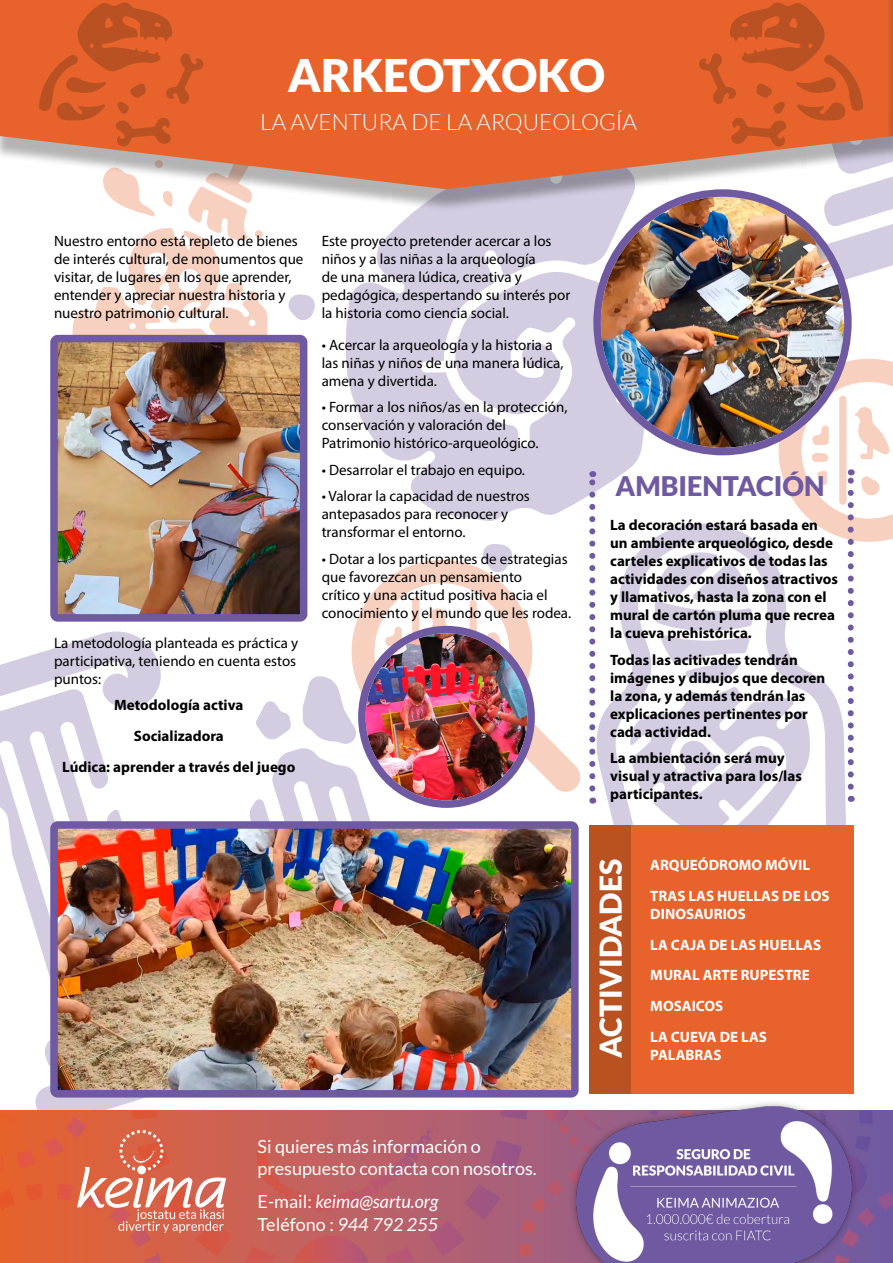
<style>
.page{position:relative;width:893px;height:1263px;background:#fff}
.page>*{position:absolute;margin:0;border:0;box-sizing:border-box;transform-origin:0 0}
.t1{font:900 45px "Lato";color:#fff}
.t2{font:900 30px "Lato";color:#fff}
.t3{font:900 27px "Lato";color:#6f5aa1}
.t4{font:300 22.5px "Lato";color:#fff}
.t5{font:18px/22.5px "Lato";color:#fff}
.t6{font:italic 18px/22.5px "Lato";color:#fff}
.t7{font:15px/18px "Myriad Pro";color:#000}
.t8{font:700 15px/18px "Myriad Pro";color:#000}
.t9{font:700 15px/30.8px "Myriad Pro";color:#fff}
.s1{font-style:normal}
</style>
<div class="page">
<svg style="left:346px;top:212px;width:284px;height:309px;fill:#d4cde2"></svg>
<svg style="left:288px;top:294px;width:27px;height:26px"></svg>
<svg style="left:590px;top:516px;width:40px;height:309px"></svg>
<div style="left:589px;top:825px;width:265px;height:269px;background:#e7632b"></div>
<div style="left:589px;top:825px;width:42px;height:269px;background:#b95121"></div>
<svg style="left:630px;top:342px;width:263px;height:483px"></svg>
<svg style="left:589px;top:471px;width:6px;height:317px"></svg>
<img style="left:601px;top:212px;width:243px;height:236px">
<div style="left:593px;top:189px;width:259px;height:266px;border:8px solid #6f5aa1;border-radius:50%"></div>
<img style="left:59px;top:344px;width:239px;height:200px">
<div style="left:50px;top:335px;width:257px;height:287px;border:8px solid #6f5aa1;border-radius:4px"></div>
<div style="left:0;top:0;width:893px;height:212px;background:#000;opacity:.3"></div>
<svg style="left:0;top:0;width:697px;height:189px;background:#e46b38"></svg>
<img style="left:0;top:1233px;width:132px;height:29px">
<img style="left:522px;top:1233px;width:47px;height:23px">
<img style="left:859px;top:1110px;width:14px;height:82px">
<img style="left:859px;top:1155px;width:9px;height:37px">
<img style="left:859px;top:1192px;width:34px;height:70px">
<img style="left:132px;top:1233px;width:390px;height:29px">
<img style="left:294px;top:1236px;width:75px;height:26px">
<img style="left:0;top:544px;width:581px;height:689px">
<div style="left:137px;top:1165px;width:9px;height:9px;background:#fff;border-radius:50%"></div>
<div style="left:569px;top:1099px;width:290px;height:164px;background:#000;opacity:.35"></div>
<img style="left:577px;top:1107px;width:275px;height:156px">
<svg style="left:39px;top:1px;width:228px;height:338px"></svg>
<svg style="left:697px;top:0;width:196px;height:286px;background:#cf876b"></svg>
<h1 class="t1" style="left:288px;top:49px;width:319px">ARKEOTXOKO</h1>
<h3 class="t4" style="left:260px;top:110px;width:378px">LA AVENTURA DE LA ARQUEOLOGÍA</h3>
<p class="t7" style="left:54px;top:231px;width:251px">Nuestro entorno está repleto de bienes de interés cultural, de monumentos que visitar, de lugares en los que aprender, entender y apreciar nuestra historia y nuestro patrimonio cultural.</p>
<p class="t7" style="left:322px;top:231px;width:250px">Este proyecto pretender acercar a los niños y a las niñas a la arqueología<br>de una manera lúdica, creativa y pedagógica, despertando su interés por la historia como ciencia social.</p>
<p class="t7" style="left:322px;top:336px;width:243px">• Acercar la arqueología y la historia a las niñas y niños de una manera lúdica, amena y divertida.</p>
<p class="t7" style="left:322px;top:398px;width:247px">• Formar a los niños/as en la protección, conservación y valoración del<br>Patrimonio histórico-arqueológico.</p>
<p class="t7" style="left:322px;top:461px;width:205px">• Desarrolar el trabajo en equipo.</p>
<p class="t7" style="left:322px;top:487px;width:210px">• Valorar la capacidad de nuestros antepasados para reconocer y transformar el entorno.</p>
<p class="t7" style="left:322px;top:550px;width:251px">• Dotar a los particpantes de estrategias que favorezcan un pensamiento<br>crítico y una actitud positiva hacia el conocimiento y el mundo que les rodea.</p>
<p class="t7" style="left:54px;top:633px;width:246px">La metodología planteada es práctica y participativa, teniendo en cuenta estos puntos:</p>
<p class="t8" style="left:62px;top:689px;width:235px;line-height:30.8px;text-align:center">Metodología activa<br>Socializadora<br>Lúdica: aprender a través del juego</p>
<h3 class="t3" style="left:616px;top:471px;width:210px">AMBIENTACIÓN</h3>
<p class="t8" style="left:610px;top:516px;width:229px">La decoración estará basada en un ambiente arqueológico, desde carteles explicativos de todas las actividades con diseños atractivos y llamativos, hasta la zona con el mural de cartón pluma que recrea la cueva prehistórica.</p>
<p class="t8" style="left:610px;top:650px;width:217px">Todas las acitivades tendrán imágenes y dibujos que decoren la zona, y además tendrán las explicaciones pertinentes por cada actividad.</p>
<p class="t8" style="left:610px;top:749px;width:193px">La ambientación será muy visual y atractiva para los/las participantes.</p>
<h2 class="t2" style="left:593px;top:1058px;width:201px;rotate:-90deg">ACTIVIDADES</h2>
<p class="t9" style="left:650px;top:849px;width:181px">ARQUEÓDROMO MÓVIL<br>TRAS LAS HUELLAS DE LOS</p>
<p class="t9" style="left:650px;top:898px;width:172px">DINOSAURIOS<br>LA CAJA DE LAS HUELLAS<br>MURAL ARTE RUPESTRE<br>MOSAICOS<br>LA CUEVA DE LAS</p>
<p class="t9" style="left:650px;top:1039px;width:73px">PALABRAS</p>
<p class="t5" style="left:258px;top:1135px;width:281px">Si quieres más información o presupuesto contacta con nosotros.</p>
<p class="t6" style="left:258px;top:1191px;width:182px"><span class="s1">E-mail:</span> keima@sartu.org<br><span class="s1">Teléfono :</span> 944 792 255</p>
</div>
